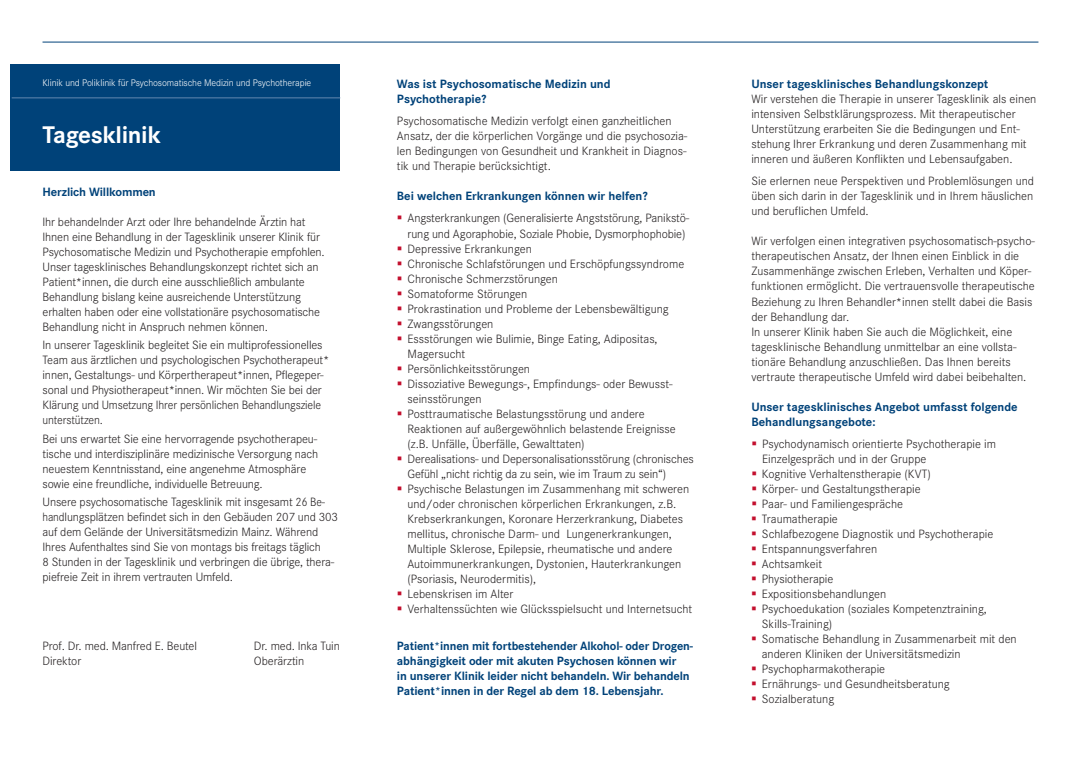
<style>
.page{position:relative;width:1081px;height:773px;background:#fff}
.page>*{position:absolute;margin:0;border:0;box-sizing:border-box;transform-origin:0 0}
.t1{font:700 25px "Corporate S";letter-spacing:-.015em;color:#fff}
.t2{font:300 12.5px/15px "Corporate S";color:#231f20}
.t3{font:700 12.5px/15px "Corporate S";letter-spacing:-.01em;color:#004279}
.t4{font:300 10px "Corporate S";letter-spacing:-.01em;color:#fff}
</style>
<div class="page">
<hr style="left:43px;top:42px;width:995px;height:1px;background:#004279">
<div style="left:11px;top:64px;width:329px;height:106px;background:#004279"></div>
<hr style="left:12px;top:97px;width:328px;height:1px;background:#6388b0">
<p class="t4" style="left:43px;top:77px;width:270px">Klinik und Poliklinik für Psychosomatische Medizin und Psychotherapie</p>
<h1 class="t1" style="left:43px;top:121px;width:120px">Tagesklinik</h1>
<p class="t3" style="left:43px;top:184px;width:115px">Herzlich Willkommen</p>
<p class="t2" style="left:43px;top:214px;width:284px">Ihr behandelnder Arzt oder Ihre behandelnde Ärztin hat Ihnen eine Behandlung in der Tagesklinik unserer Klinik für Psychosomatische Medizin und Psychotherapie empfohlen.<br>Unser tagesklinisches Behandlungskonzept richtet sich an Patient*innen, die durch eine ausschließlich ambulante Behandlung bislang keine ausreichende Unterstützung erhalten haben oder eine vollstationäre psychosomatische Behandlung nicht in Anspruch nehmen können.</p>
<p class="t2" style="left:43px;top:337px;width:288px">In unserer Tagesklinik begleitet Sie ein multiprofessionelles Team aus ärztlichen und psychologischen Psychotherapeut* innen, Gestaltungs- und Körpertherapeut*innen, Pflegeper&shy;sonal und Physiotherapeut*innen. Wir möchten Sie bei der Klärung und Umsetzung Ihrer persönlichen Behandlungsziele unterstützen.</p>
<p class="t2" style="left:43px;top:431px;width:277px">Bei uns erwartet Sie eine hervorragende psychotherapeu&shy;tische und interdisziplinäre medizinische Versorgung nach neuestem Kenntnisstand, eine angenehme Atmosphäre sowie eine freundliche, individuelle Betreuung.</p>
<p class="t2" style="left:43px;top:495px;width:297px">Unsere psychosomatische Tagesklinik mit insgesamt 26 Be&shy;handlungsplätzen befindet sich in den Gebäuden 207 und 303 auf dem Gelände der Universitätsmedizin Mainz. Während Ihres Aufenthaltes sind Sie von montags bis freitags täglich<br>8 Stunden in der Tagesklinik und verbringen die übrige, thera&shy;piefreie Zeit in ihrem vertrauten Umfeld.</p>
<p class="t2" style="left:43px;top:638px;width:156px">Prof. Dr. med. Manfred E. Beutel<br>Direktor</p>
<p class="t2" style="left:254px;top:638px;width:87px">Dr. med. Inka Tuin<br>Oberärztin</p>
<p class="t3" style="left:397px;top:77px;width:215px">Was ist Psychosomatische Medizin und<br>Psychotherapie?</p>
<p class="t2" style="left:397px;top:114px;width:292px">Psychosomatische Medizin verfolgt einen ganzheitlichen Ansatz, der die körperlichen Vorgänge und die psychosozia&shy;len Bedingungen von Gesundheit und Krankheit in Diagnos&shy;tik und Therapie berücksichtigt.</p>
<p class="t3" style="left:397px;top:189px;width:252px">Bei welchen Erkrankungen können wir helfen?</p>
<p class="t2" style="left:407px;top:211px;width:288px">Angsterkrankungen (Generalisierte Angststörung, Panikstö&shy;rung und Agoraphobie, Soziale Phobie, Dysmorphophobie)<br>Depressive Erkrankungen<br>Chronische Schlafstörungen und Erschöpfungssyndrome Chronische Schmerzstörungen<br>Somatoforme Störungen<br>Prokrastination und Probleme der Lebensbewältigung Zwangsstörungen<br>Essstörungen wie Bulimie, Binge Eating, Adipositas, Magersucht<br>Persönlichkeitsstörungen<br>Dissoziative Bewegungs-, Empfindungs- oder Bewusst&shy;seinsstörungen<br>Posttraumatische Belastungsstörung und andere Reaktionen auf außergewöhnlich belastende Ereignisse (z.B. Unfälle, Überfälle, Gewalttaten)<br>Derealisations- und Depersonalisationsstörung (chronisches Gefühl „nicht richtig da zu sein, wie im Traum zu sein“)<br>Psychische Belastungen im Zusammenhang mit schweren und/oder chronischen körperlichen Erkrankungen, z.B.<br>Krebserkrankungen, Koronare Herzerkrankung, Diabetes mellitus, chronische Darm- und Lungenerkrankungen, Multiple Sklerose, Epilepsie, rheumatische und andere Autoimmunerkrankungen, Dystonien, Hauterkrankungen (Psoriasis, Neurodermitis),<br>Lebenskrisen im Alter<br>Verhaltenssüchten wie Glücksspielsucht und Internetsucht</p>
<p class="t3" style="left:397px;top:638px;width:297px">Patient*innen mit fortbestehender Alkohol- oder Drogen&shy;abhängigkeit oder mit akuten Psychosen können wir<br>in unserer Klinik leider nicht behandeln. Wir behandeln Patient*innen in der Regel ab dem 18. Lebensjahr.</p>
<p class="t3" style="left:751px;top:77px;width:238px">Unser tagesklinisches Behandlungskonzept</p>
<p class="t2" style="left:751px;top:92px;width:286px">Wir verstehen die Therapie in unserer Tagesklinik als einen intensiven Selbstklärungsprozess. Mit therapeutischer Unterstützung erarbeiten Sie die Bedingungen und Ent&shy;stehung Ihrer Erkrankung und deren Zusammenhang mit inneren und äußeren Konflikten und Lebensaufgaben.</p>
<p class="t2" style="left:751px;top:174px;width:284px;text-align:justify">Sie erlernen neue Perspektiven und Problemlösungen und üben sich darin in der Tagesklinik und in Ihrem häuslichen und beruflichen Umfeld.</p>
<p class="t2" style="left:751px;top:234px;width:285px">Wir verfolgen einen integrativen psychosomatisch-psycho&shy;therapeutischen Ansatz, der Ihnen einen Einblick in die Zusammenhänge zwischen Erleben, Verhalten und Köper&shy;funktionen ermöglicht. Die vertrauensvolle therapeutische Beziehung zu Ihren Behandler*innen stellt dabei die Basis der Behandlung dar.<br>In unserer Klinik haben Sie auch die Möglichkeit, eine tagesklinische Behandlung unmittelbar an eine vollsta&shy;tionäre Behandlung anzuschließen. Das Ihnen bereits vertraute therapeutische Umfeld wird dabei beibehalten.</p>
<p class="t3" style="left:751px;top:399px;width:268px">Unser tagesklinisches Angebot umfasst folgende<br>Behandlungsangebote:</p>
<p class="t2" style="left:762px;top:436px;width:256px">Psychodynamisch orientierte Psychotherapie im<br>Einzelgespräch und in der Gruppe<br>Kognitive Verhaltenstherapie (KVT)<br>Körper- und Gestaltungstherapie<br>Paar- und Familiengespräche<br>Traumatherapie<br>Schlafbezogene Diagnostik und Psychotherapie<br>Entspannungsverfahren<br>Achtsamkeit<br>Physiotherapie<br>Expositionsbehandlungen<br>Psychoedukation (soziales Kompetenztraining,<br>Skills-Training)<br>Somatische Behandlung in Zusammenarbeit mit den anderen Kliniken der Universitätsmedizin<br>Psychopharmakotherapie<br>Ernährungs- und Gesundheitsberatung<br>Sozialberatung</p>
</div>
